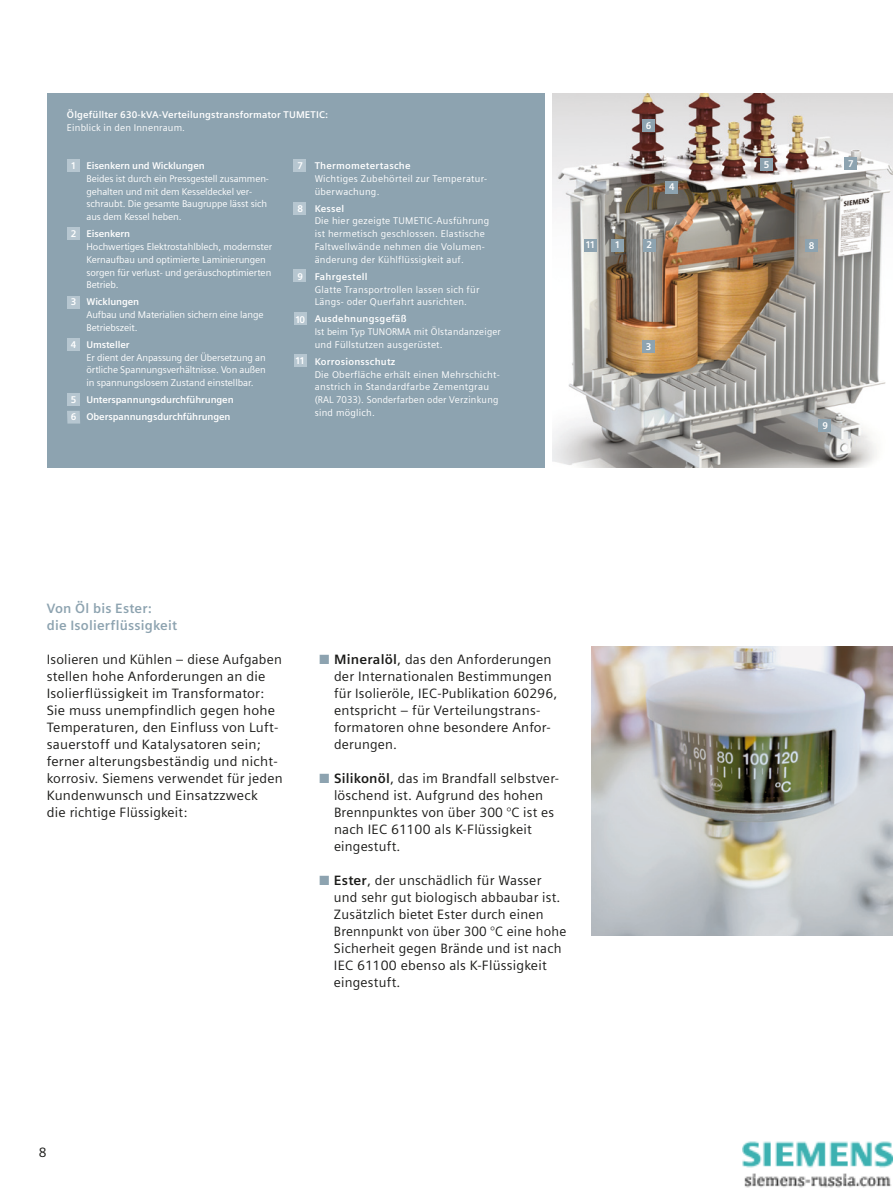
<style>
.page{position:relative;width:893px;height:1191px;background:#fff}
.page>*{position:absolute;margin:0;border:0;box-sizing:border-box;transform-origin:0 0}
.t1{font:13.5px/17px "Siemens Sans";letter-spacing:.015em;color:#1a1a18}
.t2{font:700 13.5px/17px "Siemens Sans";letter-spacing:.015em;color:#8da3b0}
.t3{font:9.75px/12.8px "Siemens Sans";letter-spacing:.01em;color:#fff}
.t4{font:9.75px/12.8px "Siemens Sans";letter-spacing:-.01em;color:#fff}
.t5{font:700 9.75px/17px "Siemens Sans";letter-spacing:-.005em;color:#fff}
.t6{font:9.75px/12.8px "Siemens Sans";letter-spacing:.01em;color:#fff;scale:.96 1}
.t7{font:700 9.75px "Siemens Sans";letter-spacing:.025em;color:#fff}
.t8{font:700 9.75px "Siemens Sans";letter-spacing:.015em;color:#fff}
.s1{font-weight:700}
</style>
<div class="page">
<img style="left:591px;top:646px;width:302px;height:289px">
<img style="left:553px;top:94px;width:340px;height:374px">
<div style="left:611px;top:239px;width:13px;height:12px;background:#8da3b0"></div>
<div style="left:643px;top:239px;width:12px;height:12px;background:#8da3b0"></div>
<div style="left:642px;top:340px;width:13px;height:13px;background:#8da3b0"></div>
<div style="left:665px;top:181px;width:13px;height:12px;background:#8da3b0"></div>
<div style="left:760px;top:158px;width:13px;height:13px;background:#8da3b0"></div>
<div style="left:642px;top:119px;width:13px;height:13px;background:#8da3b0"></div>
<div style="left:844px;top:157px;width:13px;height:13px;background:#8da3b0"></div>
<div style="left:805px;top:239px;width:12px;height:12px;background:#8da3b0"></div>
<div style="left:819px;top:419px;width:12px;height:13px;background:#8da3b0"></div>
<div style="left:584px;top:239px;width:12px;height:12px;background:#8da3b0"></div>
<div style="left:47px;top:94px;width:497px;height:374px;background:#8da3b0"></div>
<div style="left:67px;top:159px;width:13px;height:13px;background:#b6c6d0"></div>
<div style="left:67px;top:227px;width:13px;height:13px;background:#b6c6d0"></div>
<div style="left:67px;top:296px;width:13px;height:12px;background:#b6c6d0"></div>
<div style="left:67px;top:338px;width:13px;height:13px;background:#b6c6d0"></div>
<div style="left:67px;top:393px;width:13px;height:13px;background:#b6c6d0"></div>
<svg style="left:67px;top:411px;width:13px;height:12px"></svg>
<div style="left:293px;top:159px;width:13px;height:13px;background:#b6c6d0"></div>
<div style="left:293px;top:202px;width:13px;height:13px;background:#b6c6d0"></div>
<div style="left:293px;top:269px;width:13px;height:13px;background:#b6c6d0"></div>
<div style="left:294px;top:312px;width:13px;height:13px;background:#b6c6d0"></div>
<div style="left:294px;top:354px;width:13px;height:13px;background:#b6c6d0"></div>
<img style="left:742px;top:1141px;width:150px;height:47px">
<p class="t8" style="left:67px;top:109px;width:262px">Ölgefüllter 630-kVA-Verteilungstransformator TUMETIC:</p>
<p class="t3" style="left:67px;top:121px;width:120px">Einblick in den Innenraum.</p>
<p class="t5" style="left:71px;top:157px;width:7px">1</p>
<p class="t5" style="left:86px;top:157px;width:120px">Eisenkern und Wicklungen</p>
<p class="t4" style="left:86px;top:172px;width:183px">Beides ist durch ein Pressgestell zusammen&shy;gehalten und mit dem Kesseldeckel ver&shy;schraubt. Die gesamte Baugruppe lässt sich aus dem Kessel heben.</p>
<p class="t5" style="left:86px;top:225px;width:45px">Eisenkern</p>
<p class="t4" style="left:86px;top:240px;width:187px">Hochwertiges Elektrostahlblech, modernster Kernaufbau und optimierte Laminierungen sorgen für verlust- und geräuschoptimierten Betrieb.</p>
<p class="t5" style="left:86px;top:293px;width:54px">Wicklungen</p>
<p class="t4" style="left:86px;top:308px;width:179px">Aufbau und Materialien sichern eine lange<br>Betriebszeit.</p>
<p class="t5" style="left:86px;top:336px;width:45px">Umsteller</p>
<p class="t3" style="left:86px;top:351px;width:181px;text-align:justify">Er dient der Anpassung der Übersetzung an örtliche Spannungsverhältnisse. Von außen in spannungslosem Zustand einstellbar.</p>
<p class="t5" style="left:86px;top:391px;width:149px">Unterspannungsdurchführungen<br>Oberspannungsdurchführungen</p>
<p class="t7" style="left:315px;top:160px;width:97px">Thermometertasche</p>
<p class="t3" style="left:315px;top:172px;width:174px">Wichtiges Zubehörteil zur Temperatur&shy;überwachung.</p>
<p class="t5" style="left:315px;top:200px;width:31px">Kessel</p>
<p class="t3" style="left:315px;top:215px;width:176px">Die hier gezeigte TUMETIC-Ausführung ist hermetisch geschlossen. Elastische Faltwellwände nehmen die Volumen&shy;änderung der Kühlflüssigkeit auf.</p>
<p class="t7" style="left:315px;top:271px;width:54px">Fahrgestell</p>
<p class="t3" style="left:315px;top:283px;width:166px">Glatte Transportrollen lassen sich für<br>Längs- oder Querfahrt ausrichten.</p>
<p class="t7" style="left:315px;top:313px;width:94px">Ausdehnungsgefäß</p>
<p class="t6" style="left:315px;top:325px;width:195px">Ist beim Typ TUNORMA mit Ölstandanzeiger und Füllstutzen ausgerüstet.</p>
<p class="t7" style="left:315px;top:356px;width:82px">Korrosionsschutz</p>
<p class="t3" style="left:315px;top:368px;width:187px">Die Oberfläche erhält einen Mehrschicht&shy;anstrich in Standardfarbe Zementgrau (RAL 7033). Sonderfarben oder Verzinkung sind möglich.</p>
<p class="t5" style="left:297px;top:157px;width:7px">7</p>
<p class="t5" style="left:297px;top:200px;width:7px">8</p>
<p class="t5" style="left:71px;top:225px;width:7px">2</p>
<p class="t5" style="left:297px;top:268px;width:7px">9</p>
<p class="t5" style="left:295px;top:311px;width:12px">10</p>
<p class="t5" style="left:295px;top:353px;width:12px">11</p>
<p class="t5" style="left:71px;top:293px;width:7px">3</p>
<p class="t5" style="left:71px;top:336px;width:7px">4</p>
<p class="t5" style="left:71px;top:392px;width:7px">5<br>6</p>
<p class="t5" style="left:585px;top:236px;width:12px">11</p>
<p class="t5" style="left:646px;top:117px;width:7px">6</p>
<p class="t5" style="left:669px;top:179px;width:7px">4</p>
<p class="t5" style="left:615px;top:236px;width:7px">1</p>
<p class="t5" style="left:646px;top:236px;width:7px">2</p>
<p class="t5" style="left:646px;top:338px;width:7px">3</p>
<p class="t2" style="left:47px;top:599px;width:132px">Von Öl bis Ester:<br>die Isolierflüssigkeit</p>
<p class="t1" style="left:47px;top:650px;width:237px">Isolieren und Kühlen – diese Aufgaben stellen hohe Anforderungen an die Isolierflüssigkeit im Transformator:<br>Sie muss unempfindlich gegen hohe Temperaturen, den Einfluss von Luft&shy;sauerstoff und Katalysatoren sein; ferner alterungsbeständig und nicht&shy;korrosiv. Siemens verwendet für jeden Kundenwunsch und Einsatzzweck<br>die richtige Flüssigkeit:</p>
<p class="t1" style="left:334px;top:650px;width:225px"><span class="s1">Mineralöl</span>, das den Anforderungen der Internationalen Bestimmungen für Isolieröle, IEC-Publikation 60296, entspricht – für Verteilungstrans&shy;formatoren ohne besondere Anfor&shy;derungen.</p>
<p class="t1" style="left:334px;top:769px;width:226px"><span class="s1">Silikonöl</span>, das im Brandfall selbstver&shy;löschend ist. Aufgrund des hohen<br>Brennpunktes von über 300 °C ist es nach IEC 61100 als K-Flüssigkeit eingestuft.</p>
<p class="t1" style="left:334px;top:871px;width:234px"><span class="s1">Ester</span>, der unschädlich für Wasser und sehr gut biologisch abbaubar ist.<br>Zusätzlich bietet Ester durch einen<br>Brennpunkt von über 300 °C eine hohe<br>Sicherheit gegen Brände und ist nach<br>IEC 61100 ebenso als K-Flüssigkeit eingestuft.</p>
<p class="t1" style="left:39px;top:1143px;width:9px">8</p>
<p class="t5" style="left:764px;top:157px;width:7px">5</p>
<p class="t5" style="left:809px;top:237px;width:7px">8</p>
<p class="t5" style="left:848px;top:155px;width:7px">7</p>
<p class="t5" style="left:822px;top:417px;width:7px">9</p>
</div>
